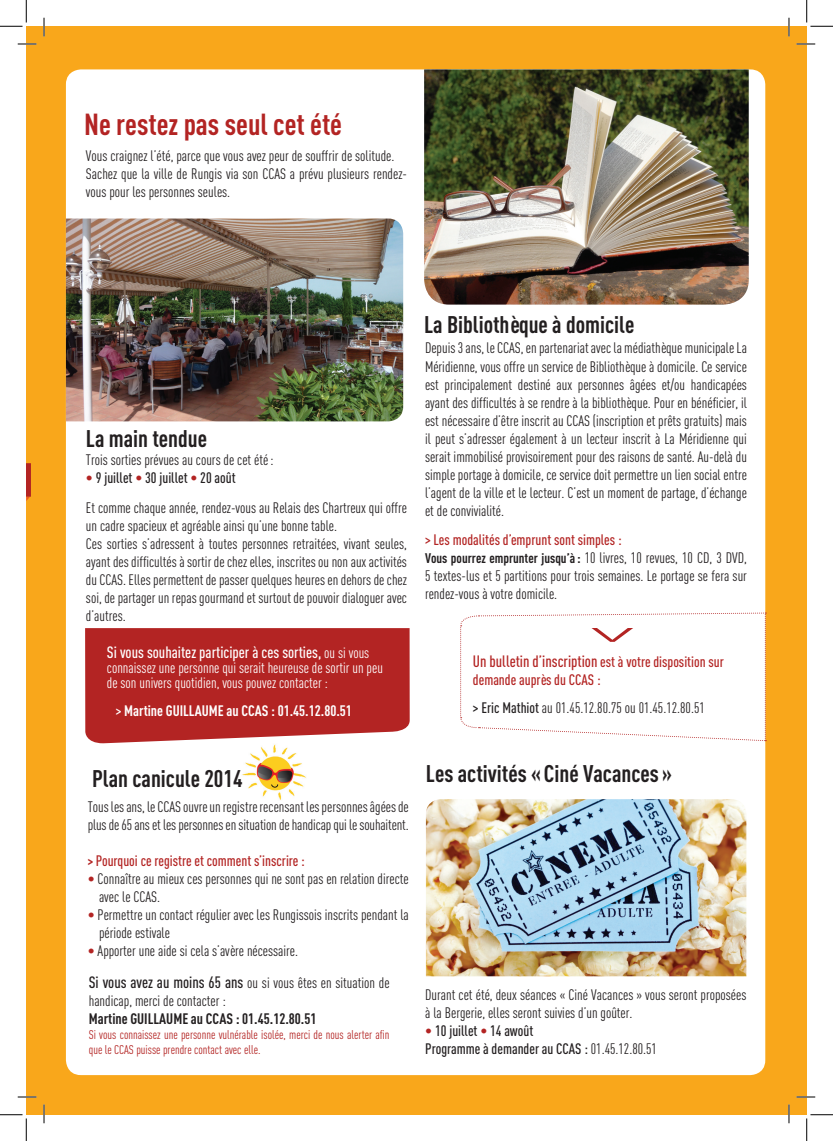
<style>
.page{position:relative;width:833px;height:1141px;background:#fff}
.page>*{position:absolute;margin:0;border:0;box-sizing:border-box;transform-origin:0 0}
.t1{font:700 30px "DIN Cond";color:#b32423}
.t2{font:700 23.75px "DIN Cond";color:#231f20}
.t3{font:500 16.25px "DIN Cond";color:#b32423}
.t4{font:500 16.25px "DIN Cond";color:#fff}
.t5{font:15px/18px "DIN Cond";color:#231f20}
.t6{font:15px/15px "DIN Cond";color:#fff}
.t7{font:500 15px "DIN Cond";color:#b32423}
.t8{font:500 15px/18px "DIN Cond";color:#231f20}
.t9{font:700 15px "DIN Cond";color:#fff}
.t10{font:700 15px "DIN Cond";color:#231f20}
.t11{font:700 13.75px "DIN Cond";color:#231f20}
.t12{font:12.5px/15px "DIN Cond";color:#b32423}
.s1{color:#b32423}
.s2{font-weight:500}
.s3{font-weight:400;font-size:15px}
.s4{font-size:15px}
.s5{font-weight:500;color:#b32423}
.s6{font-weight:700;font-size:13.75px}
.s7{font-weight:500;font-size:16.25px}
.s8{font-weight:400;color:#b32423}
.s9{font-weight:400}
</style>
<div class="page">
<div style="left:26px;top:26px;width:780px;height:1088px;background:#f9a71b"></div>
<div style="left:66px;top:69px;width:698px;height:1005px;background:#fff;border-radius:15px"></div>
<svg style="left:85px;top:628px;width:324px;height:115px;background:#b7302f"></svg>
<img style="left:424px;top:69px;width:324px;height:235px">
<img style="left:242px;top:744px;width:64px;height:56px">
<img style="left:66px;top:218px;width:337px;height:203px">
<svg style="left:460px;top:612px;width:305px;height:129px"></svg>
<img style="left:425px;top:799px;width:321px;height:177px">
<svg style="left:26px;top:463px;width:5px;height:38px"></svg>
<svg style="left:18px;top:43px;width:18px;height:2px"></svg>
<svg style="left:796px;top:43px;width:18px;height:2px"></svg>
<svg style="left:18px;top:1096px;width:18px;height:1px"></svg>
<svg style="left:796px;top:1096px;width:18px;height:1px"></svg>
<svg style="left:43px;top:18px;width:2px;height:18px"></svg>
<svg style="left:43px;top:1104px;width:2px;height:19px"></svg>
<svg style="left:788px;top:18px;width:1px;height:18px"></svg>
<svg style="left:787px;top:1104px;width:2px;height:19px"></svg>
<svg style="left:0;top:0;width:27px;height:27px"></svg>
<svg style="left:0;top:1114px;width:27px;height:26px"></svg>
<svg style="left:806px;top:0;width:26px;height:27px"></svg>
<svg style="left:806px;top:1114px;width:26px;height:26px"></svg>
<h1 class="t1" style="left:84px;top:106px;width:259px">Ne restez pas seul cet été</h1>
<p class="t5" style="left:86px;top:146px;width:322px">Vous craignez l’été, parce que vous avez peur de souffrir de solitude.<br>Sachez que la ville de Rungis via son CCAS a prévu plusieurs rendez&shy;vous pour les personnes seules.</p>
<h2 class="t2" style="left:86px;top:423px;width:123px">La main tendue</h2>
<p class="t5" style="left:86px;top:450px;width:189px">Trois sorties prévues au cours de cet été:</p>
<p class="t5" style="left:86px;top:462px;width:322px;line-height:30.5px"><span class="s1">•</span> <span class="s2">9 juillet</span> <span class="s1">•</span> <span class="s2">30 juillet</span> <span class="s1">•</span> <span class="s2">20 août<br></span>Et comme chaque année, rendez-vous au Relais des Chartreux qui offre</p>
<p class="t5" style="left:86px;top:516px;width:322px">un cadre spacieux et agréable ainsi qu’une bonne table.<br>Ces sorties s’adressent à toutes personnes retraitées, vivant seules, ayant des difficultés à sortir de chez elles, inscrites ou non aux activités du CCAS. Elles permettent de passer quelques heures en dehors de chez soi, de partager un repas gourmand et surtout de pouvoir dialoguer avec d’autres.</p>
<p class="t4" style="left:107px;top:642px;width:264px">Si vous souhaitez participer à ces sorties, <span class="s3">ou si vous</span></p>
<p class="t6" style="left:107px;top:660px;width:277px">connaissez une personne qui serait heureuse de sortir un peu de son univers quotidien, vous pouvez contacter :</p>
<p class="t9" style="left:116px;top:701px;width:238px"><span class="s2">&gt;</span> Martine GUILLAUME au CCAS : 01.45.12.80.51</p>
<h2 class="t2" style="left:424px;top:309px;width:211px">La Bibliothèque à domicile</h2>
<p class="t5" style="left:425px;top:339px;width:323px;text-align:justify">Depuis 3 ans, le CCAS, en partenariat avec la médiathèque municipale La Méridienne, vous offre un service de Bibliothèque à domicile. Ce service est principalement destiné aux personnes âgées et/ou handicapées ayant des difficultés à se rendre à la bibliothèque. Pour en bénéficier, il est nécessaire d’être inscrit au CCAS (inscription et prêts gratuits) mais il peut s’adresser également à un lecteur inscrit à La Méridienne qui serait immobilisé provisoirement pour des raisons de santé. Au-delà du simple portage à domicile, ce service doit permettre un lien social entre l’agent de la ville et le lecteur. C’est un moment de partage, d’échange et de convivialité.</p>
<p class="t7" style="left:425px;top:530px;width:198px">&gt; Les modalités d’emprunt sont simples :</p>
<p class="t11" style="left:425px;top:549px;width:323px">Vous pourrez emprunter jusqu’à: <span class="s3">10 livres, 10 revues, 10 CD, 3 DVD,</span></p>
<p class="t5" style="left:425px;top:566px;width:323px">5 textes-lus et 5 partitions pour trois semaines. Le portage se fera sur rendez-vous à votre domicile.</p>
<p class="t3" style="left:472px;top:651px;width:252px">Un bulletin d’inscription <span class="s4">est à votre disposition sur</span></p>
<p class="t5" style="left:472px;top:665px;width:233px;line-height:27.5px"><span class="s5">demande auprès du CCAS :<br></span><span class="s2">&gt; Eric Mathiot</span> au 01.45.12.80.75 ou 01.45.12.80.51</p>
<h2 class="t2" style="left:92px;top:763px;width:152px">Plan canicule 2014</h2>
<h2 class="t2" style="left:425px;top:759px;width:247px">Les activités « Ciné Vacances »</h2>
<p class="t5" style="left:88px;top:797px;width:322px">Tous les ans, le CCAS ouvre un registre recensant les personnes âgées de plus de 65 ans et les personnes en situation de handicap qui le souhaitent.</p>
<p class="t7" style="left:88px;top:851px;width:218px"><span class="s6">&gt;</span> Pourquoi ce registre et comment s’inscrire :</p>
<p class="t5" style="left:99px;top:869px;width:311px;text-indent:-11px"><span class="s1">•</span> Connaître au mieux ces personnes qui ne sont pas en relation directe avec le CCAS.</p>
<p class="t5" style="left:99px;top:905px;width:311px;text-indent:-11px"><span class="s1">•</span> Permettre un contact régulier avec les Rungissois inscrits pendant la période estivale</p>
<p class="t5" style="left:88px;top:941px;width:212px"><span class="s1">•</span> Apporter une aide si cela s’avère nécessaire.</p>
<p class="t5" style="left:89px;top:973px;width:302px"><span class="s7">Si vous avez au moins 65 ans</span> ou si vous êtes en situation de handicap, merci de contacter :</p>
<p class="t10" style="left:89px;top:1009px;width:229px">Martine GUILLAUME au CCAS : 01.45.12.80.51</p>
<p class="t12" style="left:89px;top:1026px;width:302px">Si vous connaissez une personne vulnérable isolée, merci de nous alerter afin que le CCAS puisse prendre contact avec elle.</p>
<p class="t5" style="left:425px;top:985px;width:322px">Durant cet été, deux séances « Ciné Vacances » vous seront proposées à la Bergerie, elles seront suivies d’un goûter.</p>
<p class="t8" style="left:425px;top:1021px;width:233px"><span class="s8">•</span> 10 juillet <span class="s8">•</span> 14 awoût<br>Programme à demander au CCAS : <span class="s9">01.45.12.80.51</span></p>
</div>
